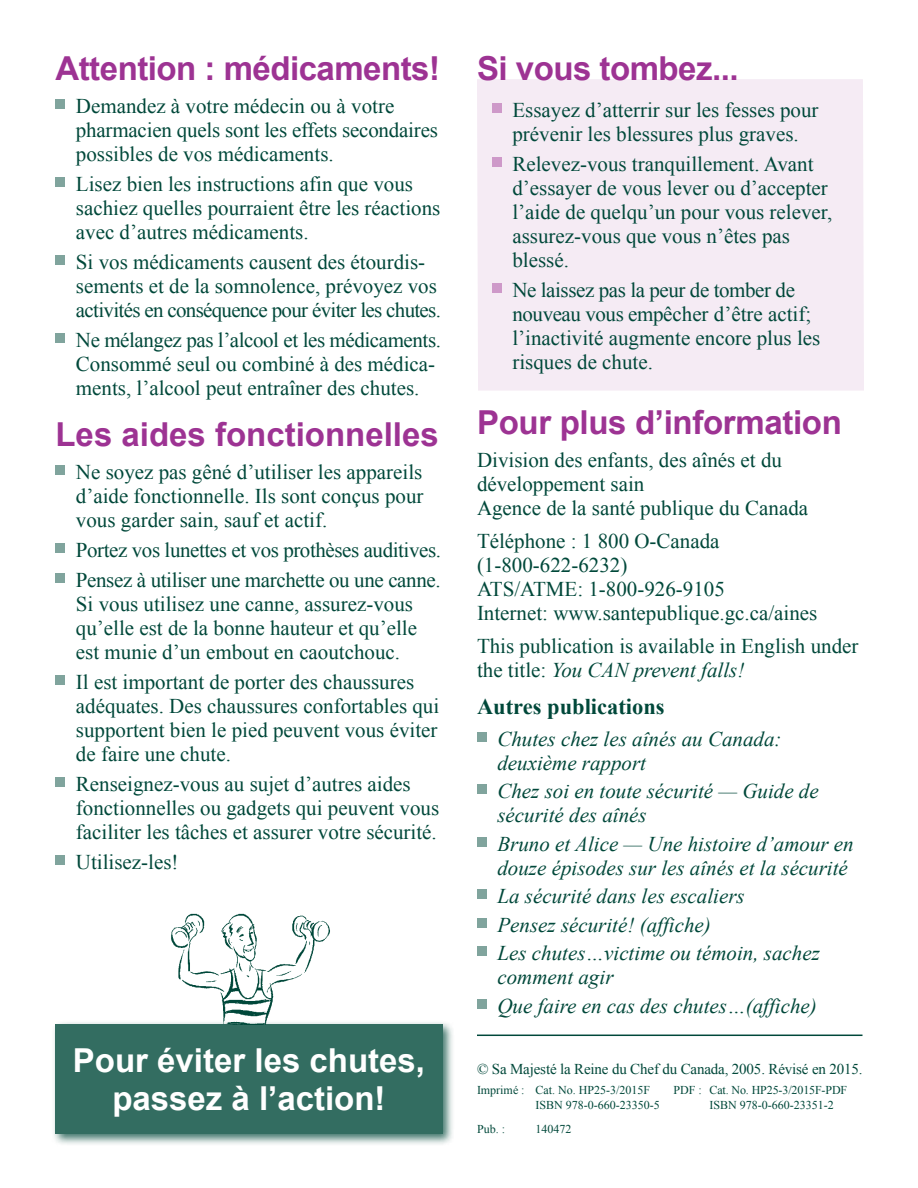
<style>
.page{position:relative;width:918px;height:1188px;background:#fff}
.page>*{position:absolute;margin:0;border:0;box-sizing:border-box;transform-origin:0 0}
.t1{font:700 33px "Arial";letter-spacing:-.01em;color:#9d3393}
.t2{font:700 33px/37.5px "Arial";color:#fff;text-align:center}
.t3{font:700 22.5px "Times New Roman";color:#00483a}
.t4{font:21px/24px "Times New Roman";color:#00483a}
.t5{font:italic 21px/24px "Times New Roman";color:#00483a}
.t6{font:21px/30px "Times New Roman";letter-spacing:-.02em;color:#00483a}
.t7{font:15px "Times New Roman";letter-spacing:-.01em;color:#00483a}
.t8{font:12px "Times New Roman";color:#00483a}
.s1{font-style:italic}
</style>
<div class="page">
<div style="left:477px;top:79px;width:387px;height:312px;background:#f5ebf4"></div>
<div style="left:56px;top:99px;width:9px;height:10px;background:#80a49d"></div>
<div style="left:56px;top:177px;width:9px;height:10px;background:#80a49d"></div>
<div style="left:56px;top:255px;width:9px;height:10px;background:#80a49d"></div>
<div style="left:56px;top:333px;width:9px;height:10px;background:#80a49d"></div>
<div style="left:56px;top:465px;width:9px;height:10px;background:#80a49d"></div>
<div style="left:56px;top:543px;width:9px;height:10px;background:#80a49d"></div>
<div style="left:56px;top:573px;width:9px;height:10px;background:#80a49d"></div>
<div style="left:56px;top:675px;width:9px;height:10px;background:#80a49d"></div>
<div style="left:56px;top:777px;width:9px;height:10px;background:#80a49d"></div>
<div style="left:56px;top:855px;width:9px;height:10px;background:#80a49d"></div>
<div style="left:492px;top:104px;width:10px;height:9px;background:#ce99c9"></div>
<div style="left:492px;top:158px;width:10px;height:9px;background:#ce99c9"></div>
<div style="left:492px;top:284px;width:10px;height:9px;background:#ce99c9"></div>
<div style="left:477px;top:732px;width:10px;height:10px;background:#80a49d"></div>
<div style="left:477px;top:785px;width:10px;height:9px;background:#80a49d"></div>
<div style="left:477px;top:837px;width:10px;height:10px;background:#80a49d"></div>
<div style="left:477px;top:890px;width:10px;height:9px;background:#80a49d"></div>
<div style="left:477px;top:918px;width:10px;height:10px;background:#80a49d"></div>
<div style="left:477px;top:947px;width:10px;height:9px;background:#80a49d"></div>
<div style="left:477px;top:999px;width:10px;height:10px;background:#80a49d"></div>
<div style="left:52px;top:1020px;width:403px;height:127px;background:#00483a;opacity:.75"></div>
<div style="left:56px;top:1024px;width:387px;height:110px;background:#336d61"></div>
<img style="left:158px;top:913px;width:179px;height:111px">
<hr style="left:477px;top:1035px;width:386px;height:1px;background:#00483a">
<h1 class="t1" style="left:56px;top:55px;width:386px">Attention : médicaments!</h1>
<p class="t4" style="left:76px;top:95px;width:364px">Demandez à votre médecin ou à votre pharmacien quels sont les effets secondaires possibles de vos médicaments.</p>
<p class="t4" style="left:76px;top:173px;width:366px">Lisez bien les instructions afin que vous sachiez quelles pourraient être les réactions avec d’autres médicaments.</p>
<p class="t4" style="left:76px;top:251px;width:367px">Si vos médicaments causent des étourdis&shy;sements et de la somnolence, prévoyez vos activités en conséquence pour éviter les chutes.</p>
<p class="t4" style="left:76px;top:329px;width:367px">Ne mélangez pas l’alcool et les médicaments.<br>Consommé seul ou combiné à des médica&shy;ments, l’alcool peut entraîner des chutes.</p>
<h1 class="t1" style="left:56px;top:421px;width:385px">Les aides fonctionnelles</h1>
<p class="t4" style="left:76px;top:461px;width:349px;text-align:justify">Ne soyez pas gêné d’utiliser les appareils d’aide fonctionnelle. Ils sont conçus pour vous garder sain, sauf et actif.</p>
<p class="t6" style="left:76px;top:536px;width:367px">Portez vos lunettes et vos prothèses auditives.<br>Pensez à utiliser une marchette ou une canne.</p>
<p class="t4" style="left:76px;top:593px;width:343px">Si vous utilisez une canne, assurez-vous qu’elle est de la bonne hauteur et qu’elle est munie d’un embout en caoutchouc.</p>
<p class="t4" style="left:76px;top:671px;width:365px">Il est important de porter des chaussures adéquates. Des chaussures confortables qui supportent bien le pied peuvent vous éviter de faire une chute.</p>
<p class="t4" style="left:76px;top:773px;width:365px">Renseignez-vous au sujet d’autres aides fonctionnelles ou gadgets qui peuvent vous faciliter les tâches et assurer votre sécurité.</p>
<p class="t4" style="left:76px;top:851px;width:104px">Utilisez-les!</p>
<h1 class="t2" style="left:73px;top:1045px;width:354px">Pour éviter les chutes, passez à l’action!</h1>
<h1 class="t1" style="left:477px;top:55px;width:263px">Si vous tombez...</h1>
<p class="t4" style="left:512px;top:100px;width:308px">Essayez d’atterrir sur les fesses pour prévenir les blessures plus graves.</p>
<p class="t4" style="left:512px;top:154px;width:321px">Relevez-vous tranquillement. Avant d’essayer de vous lever ou d’accepter l’aide de quelqu’un pour vous relever, assurez-vous que vous n’êtes pas blessé.</p>
<p class="t4" style="left:512px;top:280px;width:309px">Ne laissez pas la peur de tomber de nouveau vous empêcher d’être actif; l’inactivité augmente encore plus les risques de chute.</p>
<h1 class="t1" style="left:477px;top:409px;width:366px">Pour plus d’information</h1>
<p class="t4" style="left:477px;top:449px;width:333px">Division des enfants, des aînés et du développement sain<br>Agence de la santé publique du Canada</p>
<p class="t4" style="left:477px;top:530px;width:342px">Téléphone : 1 800 O-Canada (1-800-622-6232)<br>ATS/ATME: 1-800-926-9105<br>Internet: www.santepublique.gc.ca/aines</p>
<p class="t4" style="left:477px;top:635px;width:383px">This publication is available in English under the title: <span class="s1">You CAN prevent falls!</span></p>
<p class="t3" style="left:477px;top:699px;width:189px">Autres publications</p>
<p class="t5" style="left:497px;top:728px;width:286px">Chutes chez les aînés au Canada: deuxième rapport</p>
<p class="t5" style="left:497px;top:781px;width:323px">Chez soi en toute sécurité — Guide de sécurité des aînés</p>
<p class="t5" style="left:497px;top:833px;width:358px">Bruno et Alice — Une histoire d’amour en douze épisodes sur les aînés et la sécurité</p>
<p class="t5" style="left:497px;top:884px;width:324px;line-height:28.5px">La sécurité dans les escaliers<br>Pensez sécurité! (affiche)<br>Les chutes…victime ou témoin, sachez</p>
<p class="t5" style="left:497px;top:965px;width:321px;line-height:28.5px">comment agir<br>Que faire en cas des chutes…(affiche)</p>
<p class="t7" style="left:477px;top:1064px;width:387px">© Sa Majesté la Reine du Chef du Canada, 2005. Révisé en 2015.</p>
<p class="t8" style="left:477px;top:1085px;width:175px">Imprimé : Cat. No. HP25-3/2015F</p>
<p class="t8" style="left:673px;top:1085px;width:175px">PDF : Cat. No. HP25-3/2015F-PDF</p>
<p class="t8" style="left:536px;top:1100px;width:126px">ISBN 978-0-660-23350-5</p>
<p class="t8" style="left:709px;top:1100px;width:126px">ISBN 978-0-660-23351-2</p>
<p class="t8" style="left:477px;top:1124px;width:30px">Pub. :</p>
<p class="t8" style="left:536px;top:1124px;width:37px">140472</p>
</div>
